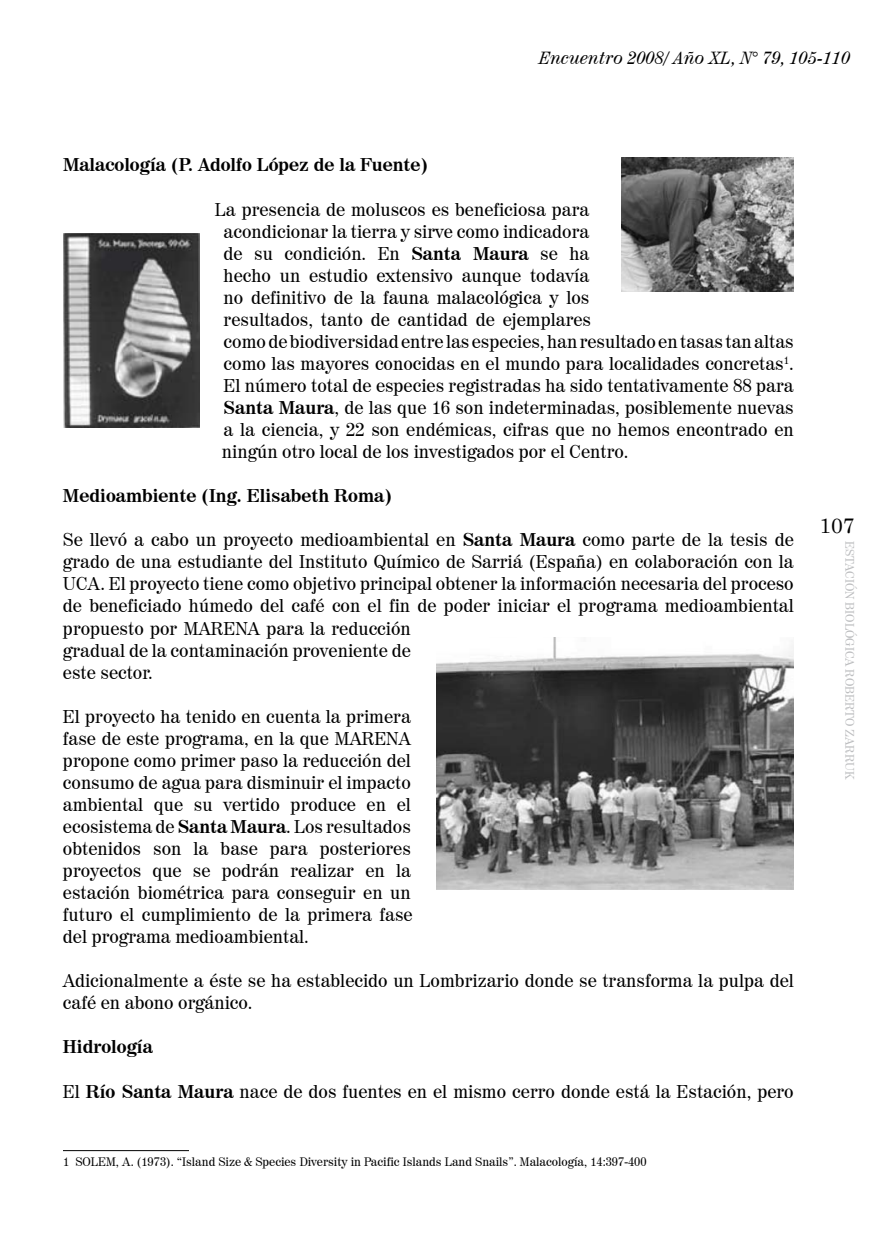
<style>
.page{position:relative;width:882px;height:1260px;background:#fff}
.page>*{position:absolute;margin:0;border:0;box-sizing:border-box;transform-origin:0 0}
.t1{font:21px "Century Schoolbook";color:#000}
.t2{font:18.38px/22.1px "Century 725 BT";color:#000}
.t3{font:700 18.38px "Century 725 BT";color:#000}
.t4{font:italic 17.5px "Century 725 BT";color:#000}
.t5{font:12.25px "Century 725 BT";color:#000}
.t6{font:12.25px "Century 725 BT";color:#bcbdbf}
.s1{font-weight:700}
</style>
<div class="page">
<hr style="left:63px;top:1150px;width:126px;height:1px;background:#000">
<img style="left:437px;top:638px;width:357px;height:251px">
<img style="left:63px;top:234px;width:136px;height:194px">
<img style="left:621px;top:158px;width:173px;height:133px">
<p class="t4" style="left:539px;top:47px;width:313px">Encuentro 2008/ Año XL, N° 79, 105-110</p>
<p class="t3" style="left:63px;top:153px;width:367px">Malacología (P. Adolfo López de la Fuente)</p>
<p class="t2" style="left:222px;top:198px;width:573px;text-indent:-7px">La presencia de moluscos es beneficiosa para<br>acondicionar la tierra y sirve como indicadora<br>de su condición. En <span class="s1">Santa Maura</span> se ha<br>hecho un estudio extensivo aunque todavía<br>no definitivo de la fauna malacológica y los<br>resultados, tanto de cantidad de ejemplares<br>como de biodiversidad entre las especies, han resultado en tasas tan altas como las mayores conocidas en el mundo para localidades concretas<sup>1</sup>.<br>El número total de especies registradas ha sido tentativamente 88 para <span class="s1">Santa Maura</span>, de las que 16 son indeterminadas, posiblemente nuevas a la ciencia, y 22 son endémicas, cifras que no hemos encontrado en ningún otro local de los investigados por el Centro.</p>
<p class="t3" style="left:63px;top:484px;width:331px">Medioambiente (Ing. Elisabeth Roma)</p>
<p class="t2" style="left:63px;top:529px;width:732px">Se llevó a cabo un proyecto medioambiental en <span class="s1">Santa Maura</span> como parte de la tesis de grado de una estudiante del Instituto Químico de Sarriá (España) en colaboración con la UCA. El proyecto tiene como objetivo principal obtener la información necesaria del proceso de beneficiado húmedo del café con el fin de poder iniciar el programa medioambiental propuesto por MARENA para la reducción<br>gradual de la contaminación proveniente de<br>este sector.</p>
<p class="t2" style="left:63px;top:705px;width:351px;text-align:justify">El proyecto ha tenido en cuenta la primera fase de este programa, en la que MARENA propone como primer paso la reducción del consumo de agua para disminuir el impacto ambiental que su vertido produce en el ecosistema de <span class="s1">Santa Maura</span>. Los resultados obtenidos son la base para posteriores proyectos que se podrán realizar en la estación biométrica para conseguir en un futuro el cumplimiento de la primera fase del programa medioambiental.</p>
<p class="t2" style="left:63px;top:970px;width:732px">Adicionalmente a éste se ha establecido un Lombrizario donde se transforma la pulpa del café en abono orgánico.</p>
<p class="t3" style="left:63px;top:1035px;width:91px">Hidrología</p>
<p class="t2" style="left:63px;top:1080px;width:732px">El <span class="s1">Río Santa Maura</span> nace de dos fuentes en el mismo cerro donde está la Estación, pero</p>
<p class="t5" style="left:63px;top:1154px;width:585px">1 SOLEM, A. (1973). “Island Size &amp; Species Diversity in Pacific Islands Land Snails”. Malacología, 14:397-400</p>
<p class="t1" style="left:819px;top:508px;width:34px">107</p>
<p class="t6" style="left:857px;top:541px;width:240px;rotate:90deg">ESTACIÓN BIOLÓGICA ROBERTO ZARRUK</p>
</div>
